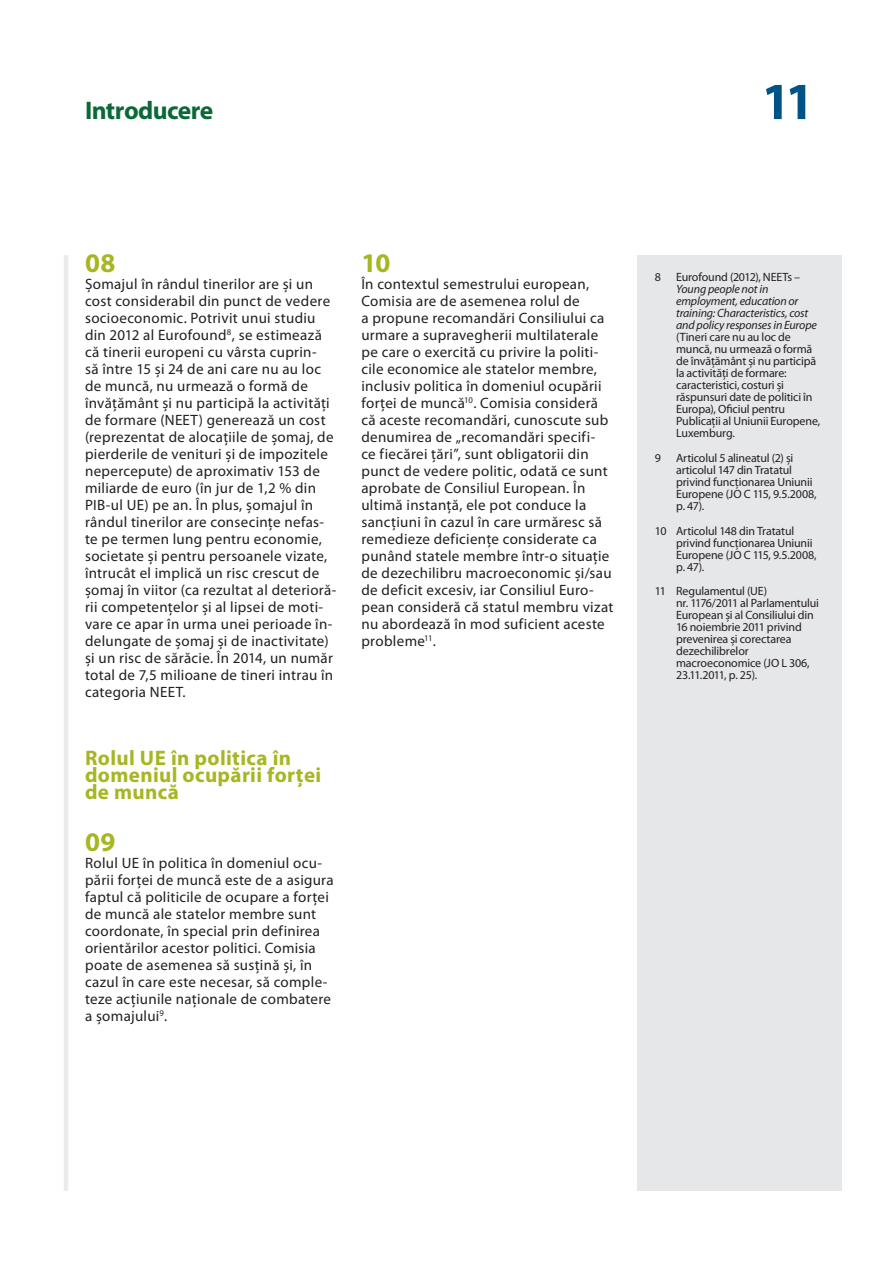
<style>
.page{position:relative;width:893px;height:1263px;background:#fff}
.page>*{position:absolute;margin:0;border:0;box-sizing:border-box;transform-origin:0 0}
.t1{font:700 52.5px "Myriad Pro";color:#015386}
.E_05_-_CHAP__1__TEXT{font:700 27px "Myriad Pro";color:#a7b621}
.t2{font:700 25.5px "Myriad Pro";letter-spacing:-.025em;color:#0b6938}
.E_02_-_CHAP__TITRE_C{font:700 21px/17px "Myriad Pro";letter-spacing:.02em;color:#a7b621}
.E_05_-_CHAP__1__TEXT-2{font:15px/17px "Myriad Pro";letter-spacing:.02em;color:#231f20}
.E_08_-_CHAP__FOOTNOT{font:12px/12px "Myriad Pro";letter-spacing:-.015em;color:#231f20}
.s1{font-style:italic}
</style>
<div class="page">
<hr style="left:64px;top:255px;width:4px;height:936px;background:#ebebeb">
<div style="left:638px;top:255px;width:204px;height:936px;background:#e6e7e9"></div>
<h3 class="t2" style="left:85px;top:94px;width:130px">Introducere</h3>
<h1 class="t1" style="left:761px;top:67px;width:54px">11</h1>
<p class="E_05_-_CHAP__1__TEXT" style="left:85px;top:245px;width:32px">08</p>
<p class="E_05_-_CHAP__1__TEXT-2" style="left:85px;top:275px;width:253px">Șomajul în rândul tinerilor are și un cost considerabil din punct de vedere socioeconomic. Potrivit unui studiu din 2012 al Eurofound<sup>8</sup>, se estimează că tinerii europeni cu vârsta cuprin‑<br>să între 15 și 24 de ani care nu au loc de muncă, nu urmează o formă de învățământ și nu participă la activități de formare (NEET) generează un cost (reprezentat de alocațiile de șomaj, de pierderile de venituri și de impozitele nepercepute) de aproximativ 153 de miliarde de euro (în jur de 1,2 % din PIB‑ul UE) pe an. În plus, șomajul în rândul tinerilor are consecințe nefas‑ te pe termen lung pentru economie, societate și pentru persoanele vizate, întrucât el implică un risc crescut de șomaj în viitor (ca rezultat al deterioră‑ rii competențelor și al lipsei de moti‑ vare ce apar în urma unei perioade în‑ delungate de șomaj și de inactivitate) și un risc de sărăcie. În 2014, un număr total de 7,5 milioane de tineri intrau în categoria NEET.</p>
<p class="E_02_-_CHAP__TITRE_C" style="left:85px;top:749px;width:238px">Rolul UE în politica în domeniul ocupării forței de muncă</p>
<p class="E_05_-_CHAP__1__TEXT" style="left:85px;top:824px;width:32px">09</p>
<p class="E_05_-_CHAP__1__TEXT-2" style="left:85px;top:854px;width:250px">Rolul UE în politica în domeniul ocu‑ pării forței de muncă este de a asigura faptul că politicile de ocupare a forței de muncă ale statelor membre sunt coordonate, în special prin definirea orientărilor acestor politici. Comisia poate de asemenea să susțină și, în cazul în care este necesar, să comple‑ teze acțiunile naționale de combatere a șomajului<sup>9</sup>.</p>
<p class="E_05_-_CHAP__1__TEXT" style="left:361px;top:245px;width:31px">10</p>
<p class="E_05_-_CHAP__1__TEXT-2" style="left:361px;top:275px;width:253px">În contextul semestrului european, Comisia are de asemenea rolul de<br>a propune recomandări Consiliului ca urmare a supravegherii multilaterale pe care o exercită cu privire la politi‑ cile economice ale statelor membre, inclusiv politica în domeniul ocupării forței de muncă<sup>10</sup>. Comisia consideră că aceste recomandări, cunoscute sub denumirea de „recomandări specifi‑<br>ce fiecărei țări”, sunt obligatorii din punct de vedere politic, odată ce sunt aprobate de Consiliul European. În ultimă instanță, ele pot conduce la sancțiuni în cazul în care urmăresc să remedieze deficiențe considerate ca punând statele membre într‑o situație de dezechilibru macroeconomic și/sau de deficit excesiv, iar Consiliul Euro‑ pean consideră că statul membru vizat nu abordează în mod suficient aceste probleme<sup>11</sup>.</p>
<p class="E_08_-_CHAP__FOOTNOT" style="left:655px;top:271px;width:8px">8</p>
<p class="E_08_-_CHAP__FOOTNOT" style="left:676px;top:271px;width:146px">Eurofound (2012), NEETs –<br><span class="s1">Young people not in employment, education or training: Characteristics, cost and policy responses in Europe </span>(Tineri care nu au loc de muncă, nu urmează o formă de învățământ și nu participă la activități de formare: caracteristici, costuri și răspunsuri date de politici în<br>Europa), Oficiul pentru<br>Publicații al Uniunii Europene,<br>Luxemburg.</p>
<p class="E_08_-_CHAP__FOOTNOT" style="left:655px;top:452px;width:8px">9</p>
<p class="E_08_-_CHAP__FOOTNOT" style="left:676px;top:452px;width:142px">Articolul 5 alineatul (2) și articolul 147 din Tratatul privind funcționarea Uniunii<br>Europene (JO C 115, 9.5.2008, p. 47).</p>
<p class="E_08_-_CHAP__FOOTNOT" style="left:676px;top:524px;width:142px;text-indent:-21px">10 Articolul 148 din Tratatul privind funcționarea Uniunii<br>Europene (JO C 115, 9.5.2008, p. 47).</p>
<p class="E_08_-_CHAP__FOOTNOT" style="left:676px;top:585px;width:144px;text-indent:-21px">11 Regulamentul (UE)<br>nr. 1176/2011 al Parlamentului<br>European și al Consiliului din<br>16 noiembrie 2011 privind prevenirea și corectarea dezechilibrelor macroeconomice (JO L 306,<br>23.11.2011, p. 25).</p>
</div>
